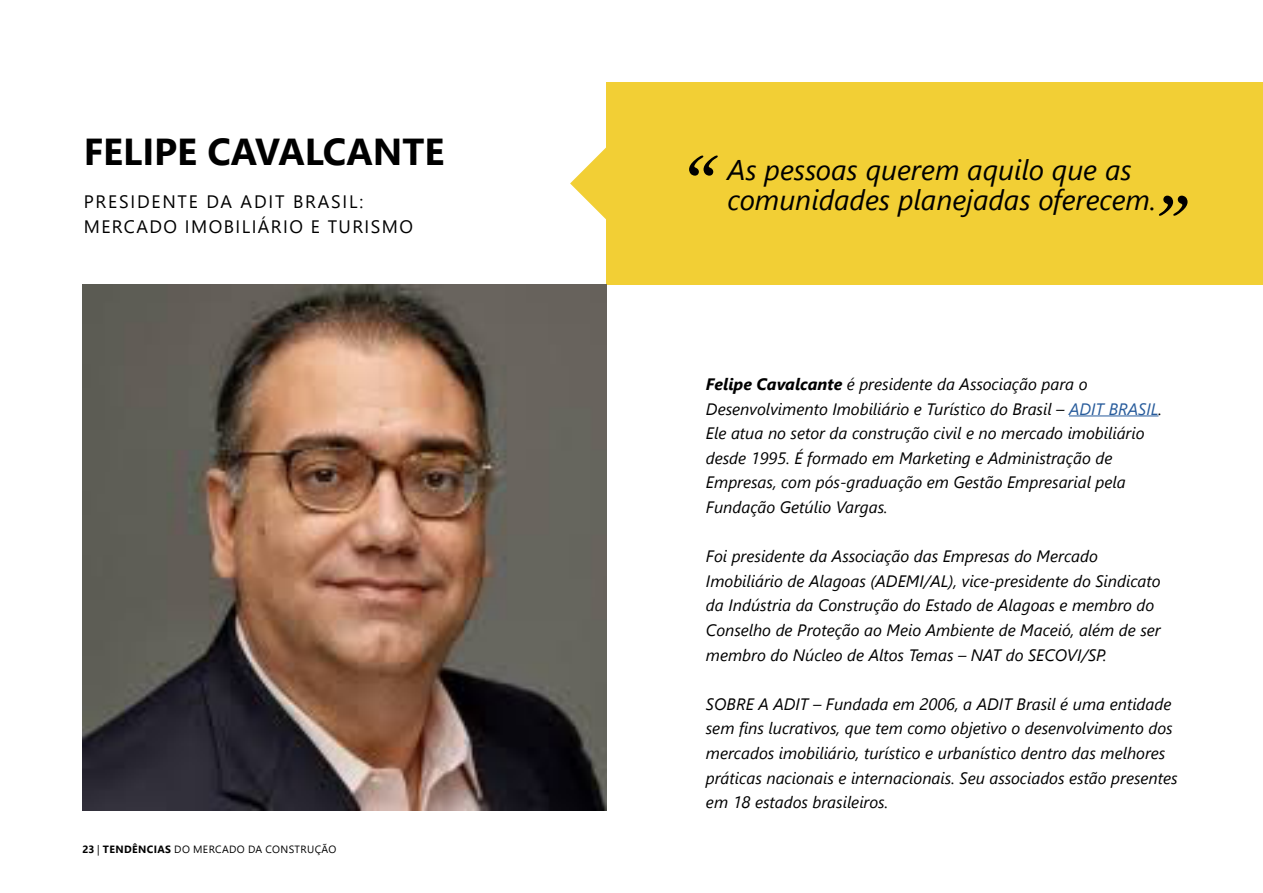
<style>
.page{position:relative;width:1263px;height:893px;background:#fff}
.page>*{position:absolute;margin:0;border:0;box-sizing:border-box;transform-origin:0 0}
.t1{font:99px "Bell MT Italic";color:#000}
.t2{font:700 37.5px "Segoe UI";color:#000}
.t3{font:italic 28.5px "Segoe UI";color:#000}
.t4{font:18px/24.6px "Segoe UI";letter-spacing:.08em;color:#000}
.t5{font:italic 16.5px/24.6px "Segoe UI";color:#000}
.t6{font:10.5px "Segoe UI";letter-spacing:.035em;color:#000}
.s1{font-weight:700}
.s2{color:#275b9b}
</style>
<div class="page">
<div style="left:606px;top:82px;width:657px;height:203px;background:#f2cf35"></div>
<svg style="left:570px;top:147px;width:36px;height:72px"></svg>
<img style="left:82px;top:285px;width:524px;height:525px">
<hr style="left:1069px;top:415px;width:89px;height:1px;background:#275b9b">
<h2 class="t2" style="left:84px;top:116px;width:362px">FELIPE CAVALCANTE</h2>
<p class="t4" style="left:84px;top:188px;width:331px">PRESIDENTE DA ADIT BRASIL:<br>MERCADO IMOBILIÁRIO E TURISMO</p>
<p class="t6" style="left:82px;top:839px;width:256px"><span class="s1">23</span> | <span class="s1">TENDÊNCIAS</span> DO MERCADO DA CONSTRUÇÃO</p>
<h1 class="t1" style="left:670px;top:130px;width:41px">“</h1>
<h3 class="t3" style="left:727px;top:147px;width:406px">As pessoas querem aquilo que as</h3>
<h3 class="t3" style="left:727px;top:177px;width:430px">comunidades planejadas oferecem.</h3>
<h1 class="t1" style="left:1206px;top:242px;width:41px;rotate:-180deg">“</h1>
<p class="t5" style="left:706px;top:370px;width:458px"><span class="s1">Felipe Cavalcante</span> é presidente da Associação para o Desenvolvimento Imobiliário e Turístico do Brasil – <span class="s2">ADIT BRASIL</span>.<br>Ele atua no setor da construção civil e no mercado imobiliário desde 1995. É formado em Marketing e Administração de Empresas, com pós-graduação em Gestão Empresarial pela Fundação Getúlio Vargas.</p>
<p class="t5" style="left:706px;top:542px;width:456px">Foi presidente da Associação das Empresas do Mercado Imobiliário de Alagoas (ADEMI/AL), vice-presidente do Sindicato da Indústria da Construção do Estado de Alagoas e membro do Conselho de Proteção ao Meio Ambiente de Maceió, além de ser membro do Núcleo de Altos Temas – NAT do SECOVI/SP.</p>
<p class="t5" style="left:706px;top:690px;width:473px">SOBRE A ADIT – Fundada em 2006, a ADIT Brasil é uma entidade sem fins lucrativos, que tem como objetivo o desenvolvimento dos mercados imobiliário, turístico e urbanístico dentro das melhores práticas nacionais e internacionais. Seu associados estão presentes em 18 estados brasileiros.</p>
</div>
